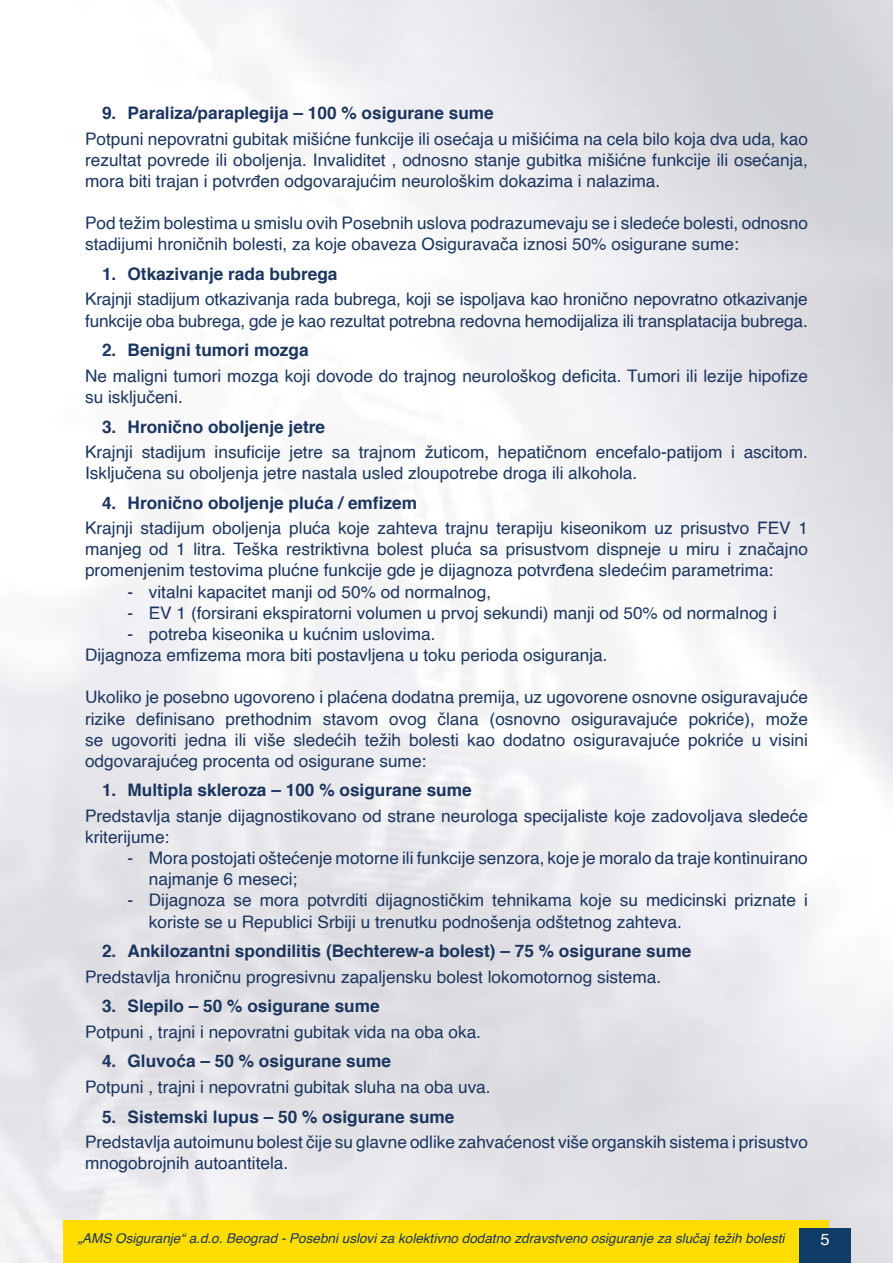
<style>
.page{position:relative;width:893px;height:1263px;background:#fff}
.page>*{position:absolute;margin:0;border:0;box-sizing:border-box;transform-origin:0 0}
.t1{font:17.25px/21.1px "Helvetica";color:#1a355f}
.t2{font:700 17.25px "Helvetica";color:#1a355f}
.t3{font:16.5px "Helvetica";color:#fff}
.t4{font:italic 13.5px "Helvetica";color:#1a355f}
</style>
<div class="page">
<img style="left:0;top:0;width:893px;height:1263px">
<div style="left:64px;top:1220px;width:765px;height:43px;background:#fd0"></div>
<div style="left:799px;top:1229px;width:51px;height:34px;background:#103c68"></div>
<p class="t2" style="left:102px;top:99px;width:393px">9. Paraliza/paraplegija – 100 % osigurane sume</p>
<p class="t1" style="left:85px;top:129px;width:724px;text-align:justify">Potpuni nepovratni gubitak mišićne funkcije ili osećaja u mišićima na cela bilo koja dva uda, kao rezultat povrede ili oboljenja. Invaliditet , odnosno stanje gubitka mišićne funkcije ili osećanja, mora biti trajan i potvrđen odgovarajućim neurološkim dokazima i nalazima.</p>
<p class="t1" style="left:85px;top:213px;width:724px">Pod težim bolestima u smislu ovih Posebnih uslova podrazumevaju se i sledeće bolesti, odnosno stadijumi hroničnih bolesti, za koje obaveza Osiguravača iznosi 50% osigurane sume:</p>
<p class="t2" style="left:102px;top:260px;width:237px">1. Otkazivanje rada bubrega</p>
<p class="t1" style="left:85px;top:289px;width:724px">Krajnji stadijum otkazivanja rada bubrega, koji se ispoljava kao hronično nepovratno otkazivanje funkcije oba bubrega, gde je kao rezultat potrebna redovna hemodijaliza ili transplatacija bubrega.</p>
<p class="t2" style="left:102px;top:336px;width:208px">2. Benigni tumori mozga</p>
<p class="t1" style="left:85px;top:366px;width:724px">Ne maligni tumori mozga koji dovode do trajnog neurološkog deficita. Tumori ili lezije hipofize su isključeni.</p>
<p class="t2" style="left:102px;top:412px;width:224px">3. Hronično oboljenje jetre</p>
<p class="t1" style="left:85px;top:442px;width:724px">Krajnji stadijum insuficije jetre sa trajnom žuticom, hepatičnom encefalo-patijom i ascitom.<br>Isključena su oboljenja jetre nastala usled zloupotrebe droga ili alkohola.</p>
<p class="t2" style="left:102px;top:489px;width:317px">4. Hronično oboljenje pluća / emfizem</p>
<p class="t1" style="left:85px;top:518px;width:724px;text-align:justify">Krajnji stadijum oboljenja pluća koje zahteva trajnu terapiju kiseonikom uz prisustvo FEV 1 manjeg od 1 litra. Teška restriktivna bolest pluća sa prisustvom dispneje u miru i značajno promenjenim testovima plućne funkcije gde je dijagnoza potvrđena sledećim parametrima:</p>
<p class="t1" style="left:128px;top:581px;width:365px">- vitalni kapacitet manji od 50% od normalnog,</p>
<p class="t1" style="left:128px;top:603px;width:651px">- EV 1 (forsirani ekspiratorni volumen u prvoj sekundi) manji od 50% od normalnog i</p>
<p class="t1" style="left:85px;top:624px;width:524px;text-indent:43px">- potreba kiseonika u kućnim uslovima.<br>Dijagnoza emfizema mora biti postavljena u toku perioda osiguranja.</p>
<p class="t1" style="left:85px;top:687px;width:724px;text-align:justify">Ukoliko je posebno ugovoreno i plaćena dodatna premija, uz ugovorene osnovne osiguravajuće rizike definisano prethodnim stavom ovog člana (osnovno osiguravajuće pokriće), može se ugovoriti jedna ili više sledećih težih bolesti kao dodatno osiguravajuće pokriće u visini odgovarajućeg procenta od osigurane sume:</p>
<p class="t2" style="left:102px;top:776px;width:371px">1. Multipla skleroza – 100 % osigurane sume</p>
<p class="t1" style="left:85px;top:806px;width:724px">Predstavlja stanje dijagnostikovano od strane neurologa specijaliste koje zadovoljava sledeće kriterijume:</p>
<p class="t1" style="left:149px;top:848px;width:661px;text-indent:-21px">- Mora postojati oštećenje motorne ili funkcije senzora, koje je moralo da traje kontinuirano najmanje 6 meseci;</p>
<p class="t1" style="left:149px;top:890px;width:661px;text-indent:-21px">- Dijagnoza se mora potvrditi dijagnostičkim tehnikama koje su medicinski priznate i koriste se u Republici Srbiji u trenutku podnošenja odštetnog zahteva.</p>
<p class="t2" style="left:102px;top:937px;width:591px">2. Ankilozantni spondilitis (Bechterew-a bolest) – 75 % osigurane sume</p>
<p class="t1" style="left:85px;top:966px;width:578px">Predstavlja hroničnu progresivnu zapaljensku bolest lokomotornog sistema.</p>
<p class="t2" style="left:102px;top:992px;width:279px">3. Slepilo – 50 % osigurane sume</p>
<p class="t1" style="left:85px;top:1022px;width:398px">Potpuni , trajni i nepovratni gubitak vida na oba oka.</p>
<p class="t2" style="left:102px;top:1047px;width:291px">4. Gluvoća – 50 % osigurane sume</p>
<p class="t1" style="left:85px;top:1077px;width:407px">Potpuni , trajni i nepovratni gubitak sluha na oba uva.</p>
<p class="t2" style="left:102px;top:1102px;width:354px">5. Sistemski lupus – 50 % osigurane sume</p>
<p class="t1" style="left:85px;top:1132px;width:724px">Predstavlja autoimunu bolest čije su glavne odlike zahvaćenost više organskih sistema i prisustvo mnogobrojnih autoantitela.</p>
<p class="t4" style="left:78px;top:1228px;width:708px">„AMS Osiguranje“ a.d.o. Beograd - Posebni uslovi za kolektivno dodatno zdravstveno osiguranje za slučaj težih bolesti</p>
<p class="t3" style="left:820px;top:1227px;width:11px">5</p>
</div>
